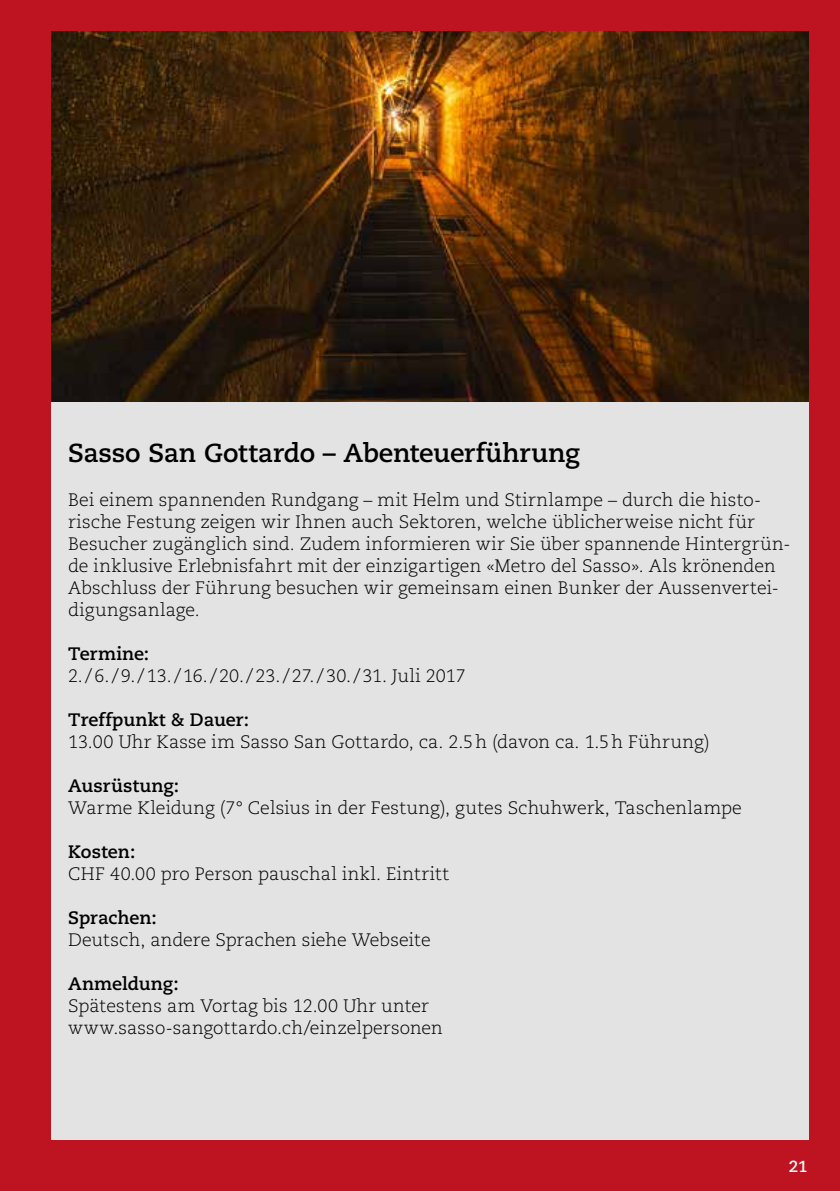
<style>
.page{position:relative;width:840px;height:1191px;background:#fff}
.page>*{position:absolute;margin:0;border:0;box-sizing:border-box;transform-origin:0 0}
.t1{font:700 26px "Caecilia LT Std";letter-spacing:-.01em;color:#000}
.t2{font:300 18px/22px "Caecilia LT Std";letter-spacing:.005em;color:#000}
.t3{font:700 18px "Caecilia LT Std";color:#000}
.t4{font:700 16px "Caecilia LT Std";color:#fff}
</style>
<div class="page">
<div style="left:0;top:0;width:839px;height:1191px;background:#be1421"></div>
<img style="left:51px;top:31px;width:757px;height:372px">
<div style="left:51px;top:403px;width:757px;height:737px;background:#e3e3e3"></div>
<h1 class="t1" style="left:68px;top:438px;width:513px">Sasso San Gottardo – Abenteuerführung</h1>
<p class="t2" style="left:68px;top:489px;width:723px">Bei einem spannenden Rundgang – mit Helm und Stirnlampe – durch die histo&shy;rische Festung zeigen wir Ihnen auch Sektoren, welche üblicherweise nicht für Besucher zugänglich sind. Zudem informieren wir Sie über spannende Hintergrün&shy;de inklusive Erlebnisfahrt mit der einzigartigen «Metro del Sasso». Als krönenden Abschluss der Führung besuchen wir gemeinsam einen Bunker der Aussenvertei&shy;digungsanlage.</p>
<p class="t3" style="left:68px;top:643px;width:83px">Termine:</p>
<p class="t2" style="left:68px;top:665px;width:399px">2./6./9./13./16./20./23./27./30./31. Juli 2017</p>
<p class="t3" style="left:68px;top:709px;width:182px">Treffpunkt &amp; Dauer:</p>
<p class="t2" style="left:68px;top:731px;width:643px">13.00 Uhr Kasse im Sasso San Gottardo, ca. 2.5h (davon ca. 1.5h Führung)</p>
<p class="t3" style="left:68px;top:775px;width:113px">Ausrüstung:</p>
<p class="t2" style="left:68px;top:797px;width:675px">Warme Kleidung (7° Celsius in der Festung), gutes Schuhwerk, Taschenlampe</p>
<p class="t3" style="left:68px;top:841px;width:69px">Kosten:</p>
<p class="t2" style="left:68px;top:863px;width:382px">CHF 40.00 pro Person pauschal inkl. Eintritt</p>
<p class="t3" style="left:68px;top:907px;width:90px">Sprachen:</p>
<p class="t2" style="left:68px;top:929px;width:364px">Deutsch, andere Sprachen siehe Webseite</p>
<p class="t3" style="left:68px;top:973px;width:112px">Anmeldung:</p>
<p class="t2" style="left:68px;top:995px;width:376px">Spätestens am Vortag bis 12.00 Uhr unter www.sasso-sangottardo.ch/einzelpersonen</p>
<p class="t4" style="left:788px;top:1156px;width:20px">21</p>
</div>
